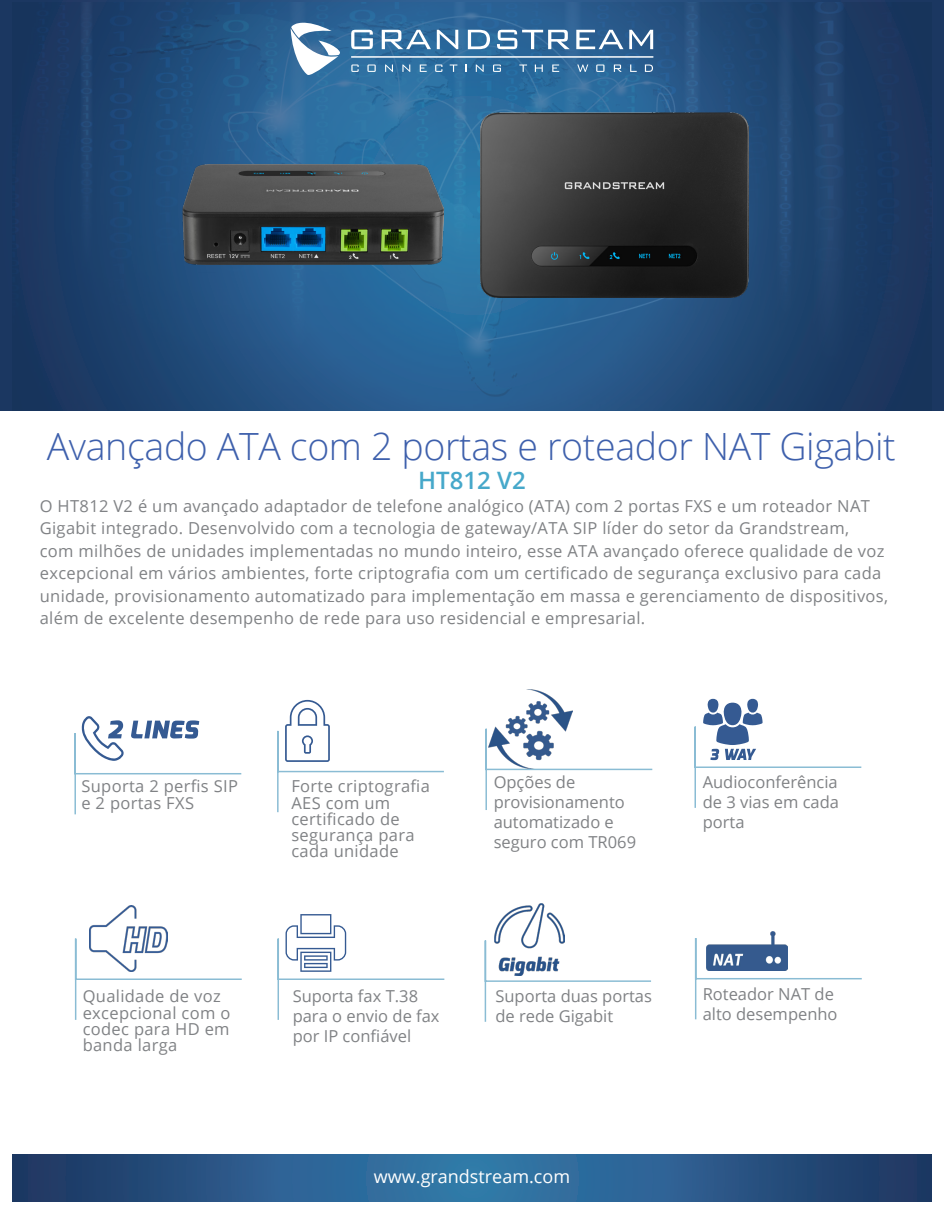
<style>
.page{position:relative;width:944px;height:1214px;background:#fff}
.page>*{position:absolute;margin:0;border:0;box-sizing:border-box;transform-origin:0 0}
.t1{font:300 37.5px "Open Sans";letter-spacing:-.01em;color:#3e60ac}
.t2{font:600 24px "Open Sans";color:#46a8ca}
.t3{font:18px "Open Sans";color:#fff}
.t4{font:16.5px/16.2px "Open Sans";letter-spacing:.02em;color:#808285}
.t5{font:16.5px/19.8px "Open Sans";color:#808285}
</style>
<div class="page">
<div style="left:0;top:0;width:944px;height:410px;background:linear-gradient(to bottom,#1b3761,#1b3761)"></div>
<img style="left:13px;top:2px;width:918px;height:408px">
<svg style="left:13px;top:1154px;width:918px;height:47px;background:#295988"></svg>
<svg style="left:485px;top:728px;width:168px;height:82px"></svg>
<svg style="left:484px;top:940px;width:167px;height:82px"></svg>
<div style="left:707px;top:699px;width:11px;height:13px;background:#355a92;border-radius:50%"></div>
<div style="left:747px;top:699px;width:11px;height:13px;background:#355a92;border-radius:50%"></div>
<svg style="left:694px;top:702px;width:168px;height:106px"></svg>
<svg style="left:694px;top:938px;width:168px;height:82px"></svg>
<svg style="left:277px;top:914px;width:168px;height:106px"></svg>
<svg style="left:277px;top:700px;width:167px;height:113px"></svg>
<svg style="left:74px;top:938px;width:168px;height:82px"></svg>
<svg style="left:74px;top:716px;width:168px;height:99px"></svg>
<img style="left:89px;top:905px;width:79px;height:66px">
<img style="left:494px;top:903px;width:71px;height:73px">
<img style="left:488px;top:689px;width:85px;height:79px">
<img style="left:706px;top:931px;width:82px;height:39px">
<svg style="left:291px;top:23px;width:49px;height:52px"></svg>
<svg style="left:351px;top:30px;width:22px;height:19px"></svg>
<svg style="left:382px;top:30px;width:49px;height:19px"></svg>
<svg style="left:437px;top:30px;width:21px;height:19px"></svg>
<svg style="left:468px;top:30px;width:22px;height:19px"></svg>
<svg style="left:497px;top:30px;width:72px;height:19px"></svg>
<svg style="left:576px;top:30px;width:47px;height:19px"></svg>
<svg style="left:629px;top:30px;width:24px;height:19px"></svg>
<svg style="left:351px;top:64px;width:8px;height:8px"></svg>
<svg style="left:367px;top:64px;width:9px;height:8px"></svg>
<svg style="left:385px;top:64px;width:8px;height:8px"></svg>
<svg style="left:402px;top:64px;width:8px;height:8px"></svg>
<svg style="left:420px;top:64px;width:6px;height:8px"></svg>
<svg style="left:435px;top:64px;width:7px;height:8px"></svg>
<svg style="left:449px;top:64px;width:8px;height:8px"></svg>
<svg style="left:476px;top:64px;width:7px;height:8px"></svg>
<svg style="left:493px;top:64px;width:8px;height:8px"></svg>
<svg style="left:519px;top:64px;width:8px;height:8px"></svg>
<svg style="left:535px;top:64px;width:8px;height:8px"></svg>
<svg style="left:552px;top:64px;width:7px;height:8px"></svg>
<svg style="left:645px;top:64px;width:8px;height:8px"></svg>
<svg style="left:596px;top:64px;width:8px;height:8px"></svg>
<svg style="left:614px;top:64px;width:7px;height:8px"></svg>
<svg style="left:630px;top:64px;width:6px;height:8px"></svg>
<svg style="left:577px;top:64px;width:11px;height:8px"></svg>
<hr style="left:351px;top:57px;width:302px;height:1px;background:#fff">
<img style="left:182px;top:164px;width:262px;height:118px">
<img style="left:480px;top:112px;width:269px;height:185px">
<p class="t1" style="left:47px;top:420px;width:850px">Avançado ATA com 2 portas e roteador NAT Gigabit</p>
<p class="t4" style="left:40px;top:494px;width:849px;line-height:22.5px">O HT812 V2 é um avançado adaptador de telefone analógico (ATA) com 2 portas FXS e um roteador NAT Gigabit integrado. Desenvolvido com a tecnologia de gateway/ATA SIP líder do setor da Grandstream,<br>com milhões de unidades implementadas no mundo inteiro, esse ATA avançado oferece qualidade de voz excepcional em vários ambientes, forte criptografia com um certificado de segurança exclusivo para cada unidade, provisionamento automatizado para implementação em massa e gerenciamento de dispositivos, além de excelente desempenho de rede para uso residencial e empresarial.</p>
<p class="t2" style="left:418px;top:463px;width:109px">HT812 V2</p>
<p class="t4" style="left:81px;top:778px;width:158px">Suporta 2 perfis SIP e 2 portas FXS</p>
<p class="t4" style="left:291px;top:778px;width:140px">Forte criptografia<br>AES com um certificado de segurança para cada unidade</p>
<p class="t5" style="left:493px;top:772px;width:144px">Opções de provisionamento automatizado e seguro com TR069</p>
<p class="t5" style="left:702px;top:772px;width:136px">Audioconferência</p>
<p class="t5" style="left:702px;top:791px;width:138px">de 3 vias em cada porta</p>
<p class="t4" style="left:83px;top:987px;width:149px">Qualidade de voz excepcional com o codec para HD em banda larga</p>
<p class="t5" style="left:293px;top:986px;width:148px">Suporta fax T.38 para o envio de fax por IP confiável</p>
<p class="t5" style="left:495px;top:986px;width:158px">Suporta duas portas de rede Gigabit</p>
<p class="t5" style="left:702px;top:983px;width:136px">Roteador NAT de alto desempenho</p>
<p class="t3" style="left:374px;top:1163px;width:198px">www.grandstream.com</p>
</div>
